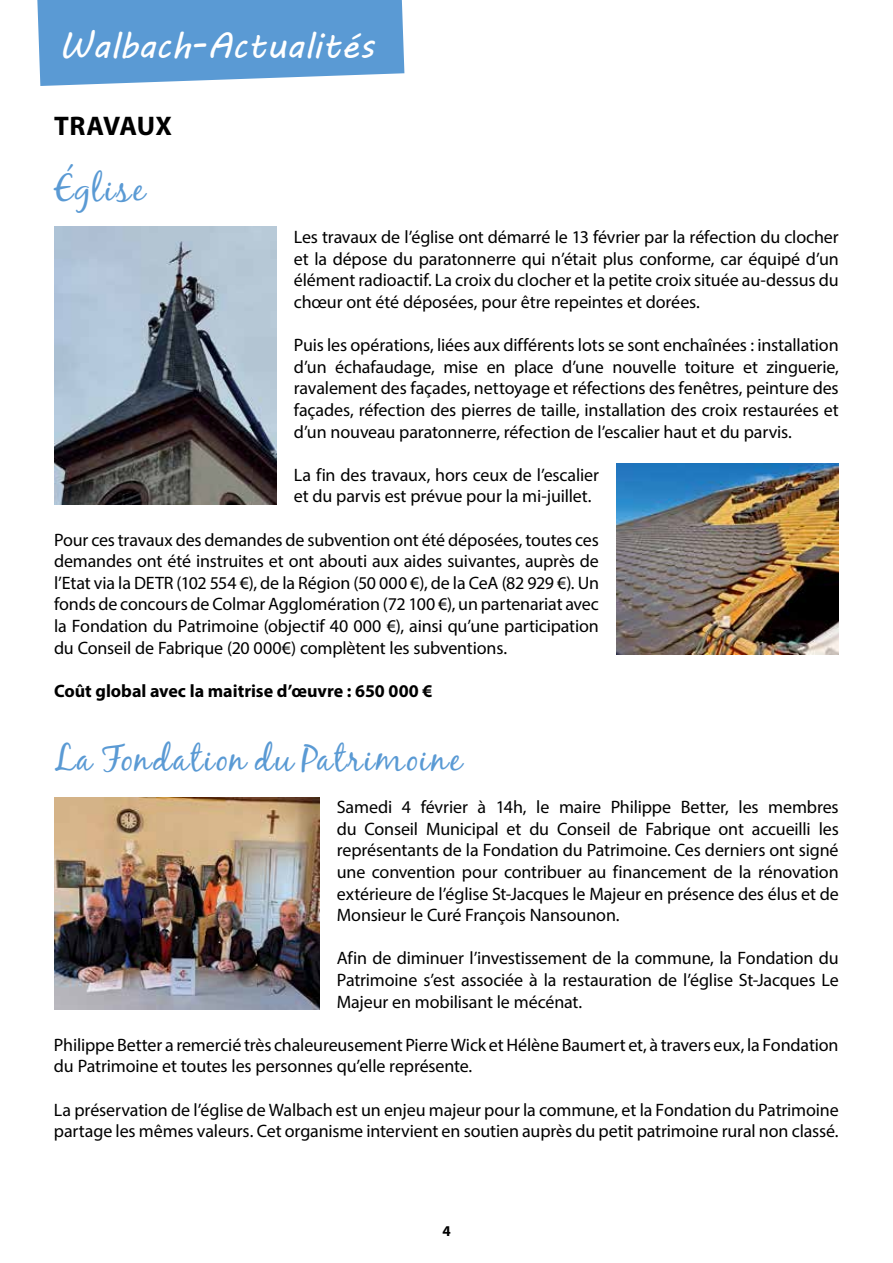
<style>
.page{position:relative;width:893px;height:1263px;background:#fff}
.page>*{position:absolute;margin:0;border:0;box-sizing:border-box;transform-origin:0 0}
.t1{font:36px "Black Jack";letter-spacing:.06em;color:#5a9ad4}
.t2{font:36px "MV Boli";color:#fff}
.t3{font:700 27px "Myriad Pro";letter-spacing:-.005em;color:#000}
.t4{font:18px/21.6px "Myriad Pro";letter-spacing:-.005em;color:#000;text-align:justify}
.t5{font:700 18px "Myriad Pro";color:#000}
.t6{font:700 15px "Myriad Pro";color:#000}
</style>
<div class="page">
<img style="left:54px;top:226px;width:223px;height:279px">
<img style="left:54px;top:797px;width:266px;height:213px">
<img style="left:616px;top:464px;width:223px;height:191px">
<svg style="left:37px;top:0;width:367px;height:86px;background:#67a2d7"></svg>
<h1 class="t2" style="left:59px;top:22px;width:316px">Walbach-Actualités</h1>
<h2 class="t3" style="left:54px;top:108px;width:119px">TRAVAUX</h2>
<h1 class="t1" style="left:54px;top:166px;width:92px">Église</h1>
<p class="t4" style="left:294px;top:226px;width:546px">Les travaux de l’église ont démarré le 13 février par la réfection du clocher et la dépose du paratonnerre qui n’était plus conforme, car équipé d’un élément radioactif. La croix du clocher et la petite croix située au-dessus du chœur ont été déposées, pour être repeintes et dorées.</p>
<p class="t4" style="left:294px;top:334px;width:546px">Puis les opérations, liées aux différents lots se sont enchaînées : installation d’un échafaudage, mise en place d’une nouvelle toiture et zinguerie, ravalement des façades, nettoyage et réfections des fenêtres, peinture des façades, réfection des pierres de taille, installation des croix restaurées et d’un nouveau paratonnerre, réfection de l’escalier haut et du parvis.</p>
<p class="t4" style="left:294px;top:464px;width:307px">La fin des travaux, hors ceux de l’escalier et du parvis est prévue pour la mi-juillet.</p>
<p class="t4" style="left:54px;top:528px;width:547px">Pour ces travaux des demandes de subvention ont été déposées, toutes ces demandes ont été instruites et ont abouti aux aides suivantes, auprès de l’Etat via la DETR (102 554 €), de la Région (50 000 €), de la CeA (82 929 €). Un fonds de concours de Colmar Agglomération (72 100 €), un partenariat avec la Fondation du Patrimoine (objectif 40 000 €), ainsi qu’une participation du Conseil de Fabrique (20 000€) complètent les subventions.</p>
<p class="t5" style="left:54px;top:679px;width:380px">Coût global avec la maitrise d’œuvre : 650 000 €</p>
<h1 class="t1" style="left:54px;top:736px;width:409px">La Fondation du Patrimoine</h1>
<p class="t4" style="left:337px;top:796px;width:504px">Samedi 4 février à 14h, le maire Philippe Better, les membres du Conseil Municipal et du Conseil de Fabrique ont accueilli les représentants de la Fondation du Patrimoine. Ces derniers ont signé une convention pour contribuer au financement de la rénovation extérieure de l’église St-Jacques le Majeur en présence des élus et de Monsieur le Curé François Nansounon.</p>
<p class="t4" style="left:337px;top:947px;width:504px">Afin de diminuer l’investissement de la commune, la Fondation du Patrimoine s’est associée à la restauration de l’église St-Jacques Le Majeur en mobilisant le mécénat.</p>
<p class="t4" style="left:54px;top:1034px;width:786px">Philippe Better a remercié très chaleureusement Pierre Wick et Hélène Baumert et, à travers eux, la Fondation du Patrimoine et toutes les personnes qu’elle représente.</p>
<p class="t4" style="left:54px;top:1098px;width:786px">La préservation de l’église de Walbach est un enjeu majeur pour la commune, et la Fondation du Patrimoine partage les mêmes valeurs. Cet organisme intervient en soutien auprès du petit patrimoine rural non classé.</p>
<p class="t6" style="left:442px;top:1221px;width:10px">4</p>
</div>
